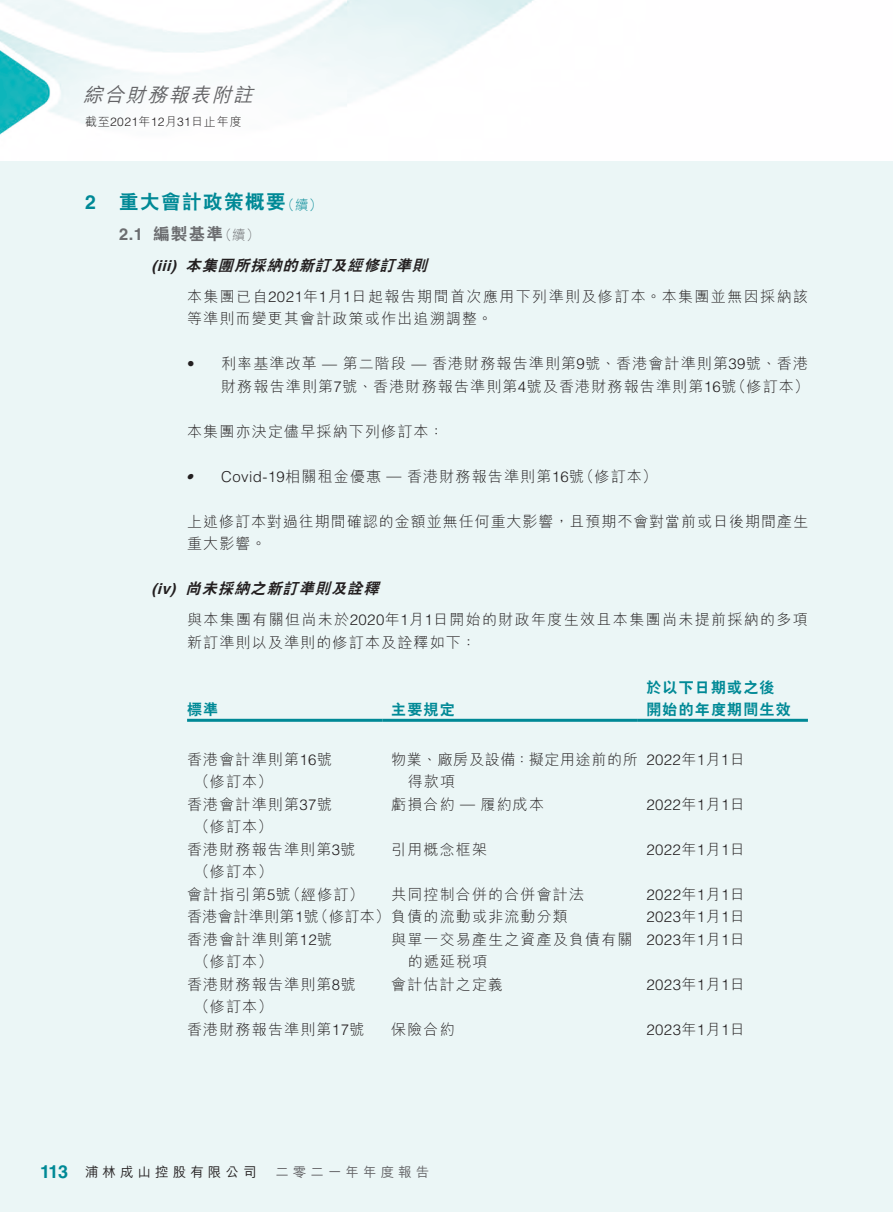
<style>
.page{position:relative;width:893px;height:1212px;background:#fff}
.page>*{position:absolute;margin:0;border:0;box-sizing:border-box;transform-origin:0 0}
.t1{font:800 19.5px "C Hei 2 HK";letter-spacing:.08em;color:#008996}
.t2{font:italic 500 19.5px "M Hei HK";color:#636366}
.t3{font:700 18px "Helvetica LT Std";color:#008996}
.t4{font:800 16.5px "C Hei 2 HK";color:#6c6d70}
.t5{font:300 15px/22.5px "M Hei HK";letter-spacing:.08em;color:#231f20}
.t6{font:300 15px "Helvetica LT Std";letter-spacing:.03em;color:#231f20}
.t7{font:italic 800 15px "C Hei 2 HK";color:#231f20}
.t8{font:800 15px/22.5px "C Hei 2 HK";letter-spacing:.08em;color:#008996}
.t9{font:300 15px/22.5px "M Hei HK";letter-spacing:.045em;color:#231f20}
.t10{font:500 13.5px "M Hei HK";letter-spacing:.3em;color:#231f20}
.t11{font:500 13.5px "M Hei HK";letter-spacing:.3em;color:#636366}
.t12{font:300 12px "M Hei HK";letter-spacing:.08em;color:#231f20}
.s1{font-family:"Helvetica LT Std"}
.s2{font-family:"Helvetica LT Std";font-weight:700}
.s3{font-family:"M Hei HK";font-weight:300;font-size:13.5px}
.s4{font-family:"Helvetica LT Std";font-style:italic}
.s5{font-family:"M Hei HK"}
</style>
<div class="page">
<img style="left:0;top:0;width:893px;height:162px">
<div style="left:0;top:162px;width:893px;height:1050px;background:#ebf6f6"></div>
<hr style="left:187px;top:719px;width:196px;height:3px;background:#008996">
<hr style="left:383px;top:719px;width:255px;height:3px;background:#008996">
<hr style="left:638px;top:719px;width:170px;height:3px;background:#008996">
<h1 class="t2" style="left:83px;top:81px;width:178px">綜合財務報表附註</h1>
<p class="t12" style="left:85px;top:115px;width:158px">截至<span class="s1">2021</span>年<span class="s1">12</span>月<span class="s1">31</span>日止年度</p>
<h1 class="t1" style="left:85px;top:192px;width:239px"><span class="s2">2</span> 重大會計政策概要<span class="s3">（續）</span></h1>
<p class="t4" style="left:119px;top:225px;width:142px"><span class="s2">2.1</span> 編製基準<span class="s3">（續）</span></p>
<p class="t7" style="left:152px;top:258px;width:281px"><span class="s2">(iii)</span> 本集團所採納的新訂及經修訂準則</p>
<p class="t5" style="left:187px;top:285px;width:622px">本集團已自<span class="s1">2021</span>年<span class="s1">1</span>月<span class="s1">1</span>日起報告期間首次應用下列準則及修訂本。本集團並無因採納該等準則而變更其會計政策或作出追溯調整。</p>
<p class="t5" style="left:187px;top:352px;width:624px;text-align:right"><span class="s1">•</span> 利率基準改革 <span class="s1">—</span> 第二階段 <span class="s1">—</span> 香港財務報告準則第<span class="s1">9</span>號、香港會計準則第<span class="s1">39</span>號、香港財務報告準則第<span class="s1">7</span>號、香港財務報告準則第<span class="s1">4</span>號及香港財務報告準則第<span class="s1">16</span>號（修訂本）</p>
<p class="t5" style="left:187px;top:420px;width:258px">本集團亦決定儘早採納下列修訂本：</p>
<p class="t5" style="left:186px;top:465px;width:473px"><span class="s4">•</span> <span class="s1">Covid-19</span>相關租金優惠 <span class="s1">—</span> 香港財務報告準則第<span class="s1">16</span>號（修訂本）</p>
<p class="t5" style="left:187px;top:510px;width:622px">上述修訂本對過往期間確認的金額並無任何重大影響，且預期不會對當前或日後期間產生重大影響。</p>
<p class="t7" style="left:152px;top:581px;width:232px"><span class="s2">(iv)</span> 尚未採納之新訂準則及詮釋</p>
<p class="t5" style="left:187px;top:608px;width:622px">與本集團有關但尚未於<span class="s1">2020</span>年<span class="s1">1</span>月<span class="s1">1</span>日開始的財政年度生效且本集團尚未提前採納的多項新訂準則以及準則的修訂本及詮釋如下：</p>
<p class="t8" style="left:187px;top:698px;width:33px">標準</p>
<p class="t8" style="left:391px;top:698px;width:65px">主要規定</p>
<p class="t8" style="left:646px;top:676px;width:146px">於以下日期或之後開始的年度期間生效</p>
<p class="t5" style="left:194px;top:748px;width:139px;text-indent:-7px">香港會計準則第<span class="s1">16</span>號（修訂本）</p>
<p class="t9" style="left:408px;top:748px;width:232px;text-indent:-17px">物業、廠房及設備：擬定用途前的所得款項</p>
<p class="t6" style="left:646px;top:750px;width:100px">2022<span class="s5">年</span>1<span class="s5">月</span>1<span class="s5">日</span></p>
<p class="t5" style="left:194px;top:793px;width:139px;text-indent:-7px">香港會計準則第<span class="s1">37</span>號（修訂本）</p>
<p class="t5" style="left:391px;top:793px;width:154px">虧損合約 <span class="s1">—</span> 履約成本</p>
<p class="t6" style="left:646px;top:795px;width:100px">2022<span class="s5">年</span>1<span class="s5">月</span>1<span class="s5">日</span></p>
<p class="t5" style="left:194px;top:838px;width:163px;text-indent:-7px">香港財務報告準則第<span class="s1">3</span>號（修訂本）</p>
<p class="t5" style="left:391px;top:838px;width:97px">引用概念框架</p>
<p class="t6" style="left:646px;top:840px;width:100px">2022<span class="s5">年</span>1<span class="s5">月</span>1<span class="s5">日</span></p>
<p class="t5" style="left:187px;top:883px;width:178px">會計指引第<span class="s1">5</span>號（經修訂）</p>
<p class="t5" style="left:391px;top:883px;width:194px">共同控制合併的合併會計法</p>
<p class="t6" style="left:646px;top:885px;width:100px">2022<span class="s5">年</span>1<span class="s5">月</span>1<span class="s5">日</span></p>
<p class="t5" style="left:187px;top:905px;width:382px">香港會計準則第<span class="s1">1</span>號（修訂本）負債的流動或非流動分類</p>
<p class="t6" style="left:646px;top:908px;width:100px">2023<span class="s5">年</span>1<span class="s5">月</span>1<span class="s5">日</span></p>
<p class="t5" style="left:195px;top:928px;width:139px;text-indent:-7px">香港會計準則第<span class="s1">12</span>號（修訂本）</p>
<p class="t5" style="left:408px;top:928px;width:226px;text-indent:-17px">與單一交易產生之資產及負債有關的遞延稅項</p>
<p class="t6" style="left:646px;top:930px;width:100px">2023<span class="s5">年</span>1<span class="s5">月</span>1<span class="s5">日</span></p>
<p class="t5" style="left:195px;top:973px;width:163px;text-indent:-7px">香港財務報告準則第<span class="s1">8</span>號（修訂本）</p>
<p class="t5" style="left:391px;top:973px;width:114px">會計估計之定義</p>
<p class="t6" style="left:646px;top:975px;width:100px">2023<span class="s5">年</span>1<span class="s5">月</span>1<span class="s5">日</span></p>
<p class="t5" style="left:187px;top:1018px;width:179px">香港財務報告準則第<span class="s1">17</span>號</p>
<p class="t5" style="left:391px;top:1018px;width:65px">保險合約</p>
<p class="t6" style="left:646px;top:1020px;width:100px">2023<span class="s5">年</span>1<span class="s5">月</span>1<span class="s5">日</span></p>
<p class="t3" style="left:40px;top:1161px;width:29px">113</p>
<p class="t10" style="left:85px;top:1162px;width:173px">浦林成山控股有限公司</p>
<p class="t11" style="left:275px;top:1162px;width:155px">二零二一年年度報告</p>
</div>
